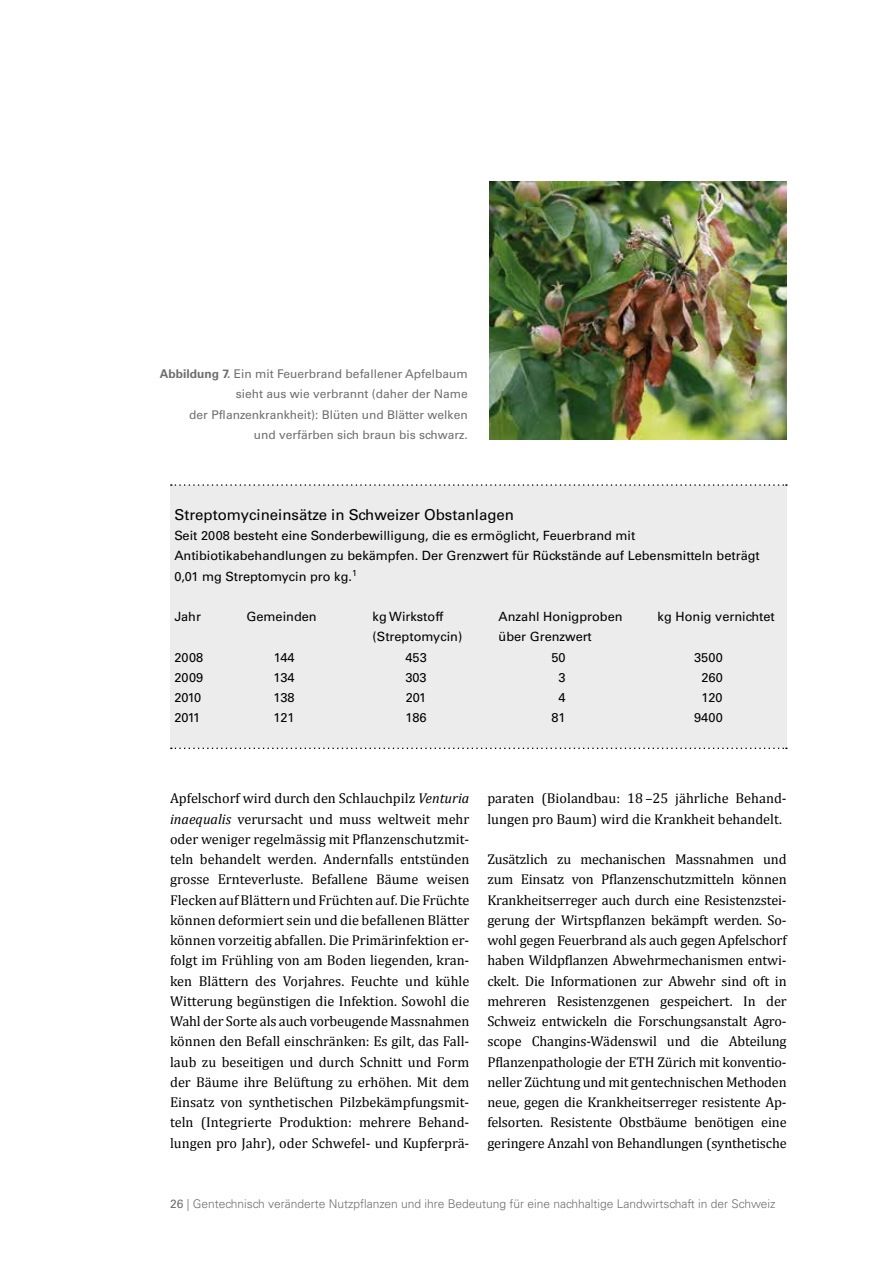
<style>
.page{position:relative;width:893px;height:1263px;background:#fff}
.page>*{position:absolute;margin:0;border:0;box-sizing:border-box;transform-origin:0 0}
.t1{font:15px "Univers LT";color:#000}
.t2{font:14.25px/20.2px "Cambria";color:#000;text-align:justify}
.t3{font:12.75px/20.2px "Univers LT";color:#000}
.t4{font:12px/20.2px "Univers LT";color:#6e6f70;text-align:right}
.t5{font:300 12px "Univers LT";color:#6e6f70}
.s1{font-weight:700}
.s2{font-style:italic}
.s3{font-weight:400}
</style>
<div class="page">
<div style="left:170px;top:485px;width:617px;height:263px;background:#ececed"></div>
<svg style="left:171px;top:484px;width:616px;height:2px"></svg>
<svg style="left:171px;top:747px;width:616px;height:2px"></svg>
<img style="left:489px;top:181px;width:298px;height:258px">
<p class="t4" style="left:160px;top:364px;width:309px"><span class="s1">Abbildung 7.</span> Ein mit Feuerbrand befallener Apfelbaum sieht aus wie verbrannt (daher der Name<br>der Pflanzenkrankheit): Blüten und Blätter welken<br>und verfärben sich braun bis schwarz.</p>
<p class="t1" style="left:174px;top:506px;width:341px">Streptomycineinsätze in Schweizer Obstanlagen</p>
<p class="t3" style="left:174px;top:525px;width:587px">Seit 2008 besteht eine Sonderbewilligung, die es ermöglicht, Feuerbrand mit<br>Antibiotikabehandlungen zu bekämpfen. Der Grenzwert für Rückstände auf Lebensmitteln beträgt<br>0,01 mg Streptomycin pro kg.<sup>1</sup></p>
<p class="t3" style="left:174px;top:606px;width:28px">Jahr</p>
<p class="t3" style="left:247px;top:606px;width:72px">Gemeinden</p>
<p class="t3" style="left:373px;top:606px;width:72px">kg Wirkstoff</p>
<p class="t3" style="left:499px;top:606px;width:125px">Anzahl Honigproben</p>
<p class="t3" style="left:658px;top:606px;width:119px">kg Honig vernichtet</p>
<p class="t3" style="left:373px;top:627px;width:91px">(Streptomycin)</p>
<p class="t3" style="left:499px;top:627px;width:95px">über Grenzwert</p>
<p class="t3" style="left:174px;top:647px;width:30px">2008</p>
<p class="t3" style="left:274px;top:647px;width:22px">144</p>
<p class="t3" style="left:405px;top:647px;width:23px">453</p>
<p class="t3" style="left:551px;top:647px;width:16px">50</p>
<p class="t3" style="left:694px;top:647px;width:30px">3500</p>
<p class="t3" style="left:174px;top:667px;width:30px">2009</p>
<p class="t3" style="left:274px;top:667px;width:23px">134</p>
<p class="t3" style="left:405px;top:667px;width:23px">303</p>
<p class="t3" style="left:559px;top:667px;width:9px">3</p>
<p class="t3" style="left:701px;top:667px;width:23px">260</p>
<p class="t3" style="left:174px;top:687px;width:28px">2010</p>
<p class="t3" style="left:274px;top:687px;width:23px">138</p>
<p class="t3" style="left:406px;top:687px;width:22px">201</p>
<p class="t3" style="left:559px;top:687px;width:9px">4</p>
<p class="t3" style="left:702px;top:687px;width:23px">120</p>
<p class="t3" style="left:174px;top:708px;width:27px">2011</p>
<p class="t3" style="left:274px;top:708px;width:23px">121</p>
<p class="t3" style="left:406px;top:708px;width:23px">186</p>
<p class="t3" style="left:551px;top:708px;width:16px">81</p>
<p class="t3" style="left:694px;top:708px;width:30px">9400</p>
<p class="t2" style="left:170px;top:788px;width:301px">Apfelschorf wird durch den Schlauchpilz <span class="s2">Venturia inaequalis</span> verursacht und muss weltweit mehr oder weniger regelmässig mit Pflanzenschutzmit&shy;teln behandelt werden. Andernfalls entstünden grosse Ernteverluste. Befallene Bäume weisen Flecken auf Blättern und Früchten auf. Die Früchte können deformiert sein und die befallenen Blätter können vorzeitig abfallen. Die Primärinfektion er&shy;folgt im Frühling von am Boden liegenden, kran&shy;ken Blättern des Vorjahres. Feuchte und kühle Witterung begünstigen die Infektion. Sowohl die Wahl der Sorte als auch vorbeugende Massnahmen können den Befall einschränken: Es gilt, das Fall&shy;laub zu beseitigen und durch Schnitt und Form der Bäume ihre Belüftung zu erhöhen. Mit dem Einsatz von synthetischen Pilzbekämpfungsmit&shy;teln (Integrierte Produktion: mehrere Behand&shy;lungen pro Jahr), oder Schwefel- und Kupferprä-</p>
<p class="t2" style="left:487px;top:788px;width:299px">paraten (Biolandbau: 18 –25 jährliche Behand&shy;lungen pro Baum) wird die Krankheit behandelt.</p>
<p class="t2" style="left:487px;top:849px;width:301px">Zusätzlich zu mechanischen Massnahmen und zum Einsatz von Pflanzenschutzmitteln können Krankheitserreger auch durch eine Resistenzstei&shy;gerung der Wirtspflanzen bekämpft werden. So&shy;wohl gegen Feuerbrand als auch gegen Apfelschorf haben Wildpflanzen Abwehrmechanismen entwi&shy;ckelt. Die Informationen zur Abwehr sind oft in mehreren Resistenzgenen gespeichert. In der Schweiz entwickeln die Forschungsanstalt Agro&shy;scope Changins-Wädenswil und die Abteilung Pflanzenpathologie der ETH Zürich mit konventio&shy;neller Züchtung und mit gentechnischen Methoden neue, gegen die Krankheitserreger resistente Ap&shy;felsorten. Resistente Obstbäume benötigen eine geringere Anzahl von Behandlungen (synthetische</p>
<p class="t5" style="left:170px;top:1196px;width:607px"><span class="s3">26</span> | Gentechnisch veränderte Nutzpflanzen und ihre Bedeutung für eine nachhaltige Landwirtschaft in der Schweiz</p>
</div>
